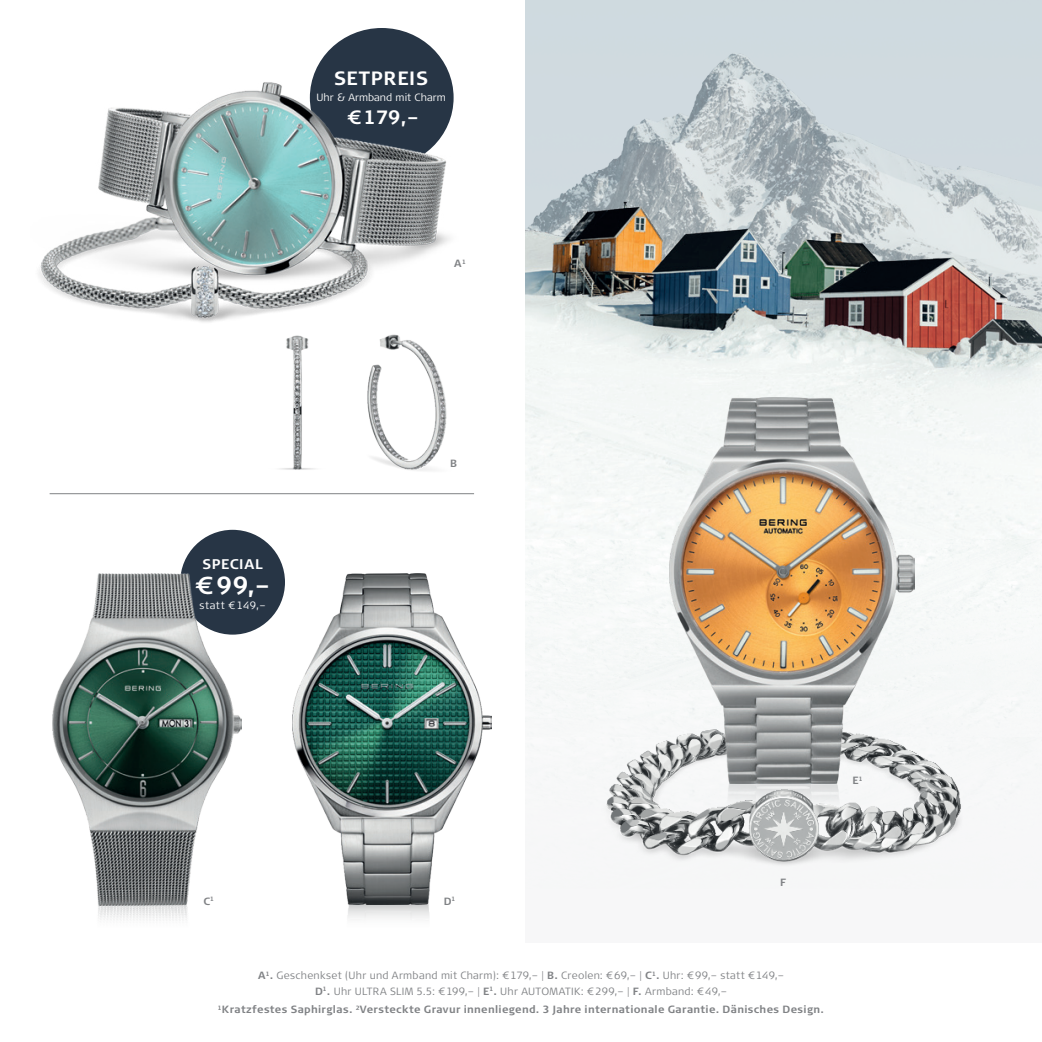
<style>
.page{position:relative;width:1042px;height:1042px;background:#fff}
.page>*{position:absolute;margin:0;border:0;box-sizing:border-box;transform-origin:0 0}
.t1{font:700 24.5px "Signa Pro";color:#fff}
.t2{font:700 19.25px "Signa Pro";letter-spacing:.04em;color:#fff}
.t3{font:700 14px "Signa Pro";letter-spacing:.055em;color:#fff}
.t4{font:300 10.5px/15.8px "Signa Pro";letter-spacing:.025em;color:#808285;text-align:center}
.t5{font:700 10.5px "Signa Pro";letter-spacing:.03em;color:#808285}
.t6{font:300 10.5px "Signa Pro";color:#fff}
.t7{font:300 10.5px "Signa Pro";letter-spacing:.045em;color:#fff}
.s1{font-weight:700}
</style>
<div class="page">
<img style="left:526px;top:0;width:516px;height:194px">
<img style="left:526px;top:194px;width:516px;height:183px">
<div style="left:525px;top:377px;width:517px;height:565px;background:#f7f7f8"></div>
<hr style="left:50px;top:493px;width:424px;height:1px;background:#808285">
<div style="left:180px;top:530px;width:105px;height:104px;background:#273545;border-radius:50%"></div>
<div style="left:310px;top:28px;width:143px;height:139px;background:#273545;border-radius:50%"></div>
<img style="left:670px;top:398px;width:244px;height:289px">
<img style="left:216px;top:340px;width:258px;height:206px">
<img style="left:606px;top:687px;width:355px;height:178px">
<img style="left:216px;top:334px;width:190px;height:17px">
<img style="left:39px;top:50px;width:415px;height:272px">
<img style="left:98px;top:905px;width:90px;height:16px">
<img style="left:53px;top:573px;width:189px;height:332px">
<img style="left:293px;top:574px;width:199px;height:345px">
<p class="t2" style="left:334px;top:65px;width:95px">SETPREIS</p>
<p class="t6" style="left:316px;top:90px;width:131px">Uhr &amp; Armband mit Charm</p>
<p class="t2" style="left:348px;top:104px;width:73px">€179,–</p>
<p class="t5" style="left:454px;top:256px;width:13px">A<sup>1</sup></p>
<p class="t3" style="left:202px;top:554px;width:62px">SPECIAL</p>
<p class="t1" style="left:195px;top:568px;width:76px">€99,–</p>
<p class="t7" style="left:200px;top:598px;width:68px">statt € 149,–</p>
<p class="t5" style="left:450px;top:456px;width:8px">B</p>
<p class="t5" style="left:852px;top:773px;width:12px">E<sup>1</sup></p>
<p class="t5" style="left:203px;top:894px;width:12px">C<sup>1</sup></p>
<p class="t5" style="left:444px;top:894px;width:13px">D<sup>1</sup></p>
<p class="t5" style="left:780px;top:875px;width:7px">F</p>
<p class="t4" style="left:258px;top:967px;width:527px"><span class="s1">A</span><sup>1</sup><span class="s1">.</span> Geschenkset (Uhr und Armband mit Charm): €179,– | <span class="s1">B.</span> Creolen: €69,– | <span class="s1">C</span><sup>1</sup><span class="s1">.</span> Uhr: €99,– statt €149,–<br><span class="s1">D</span><sup>1</sup><span class="s1">.</span> Uhr ULTRA SLIM 5.5: €199,– | <span class="s1">E</span><sup>1</sup><span class="s1">.</span> Uhr AUTOMATIK: €299,– | <span class="s1">F.</span> Armband: €49,–</p>
<p class="t5" style="left:218px;top:1002px;width:607px"><sup>1</sup>Kratzfestes Saphirglas. <sup>2</sup>Versteckte Gravur innenliegend. 3 Jahre internationale Garantie. Dänisches Design.</p>
</div>
